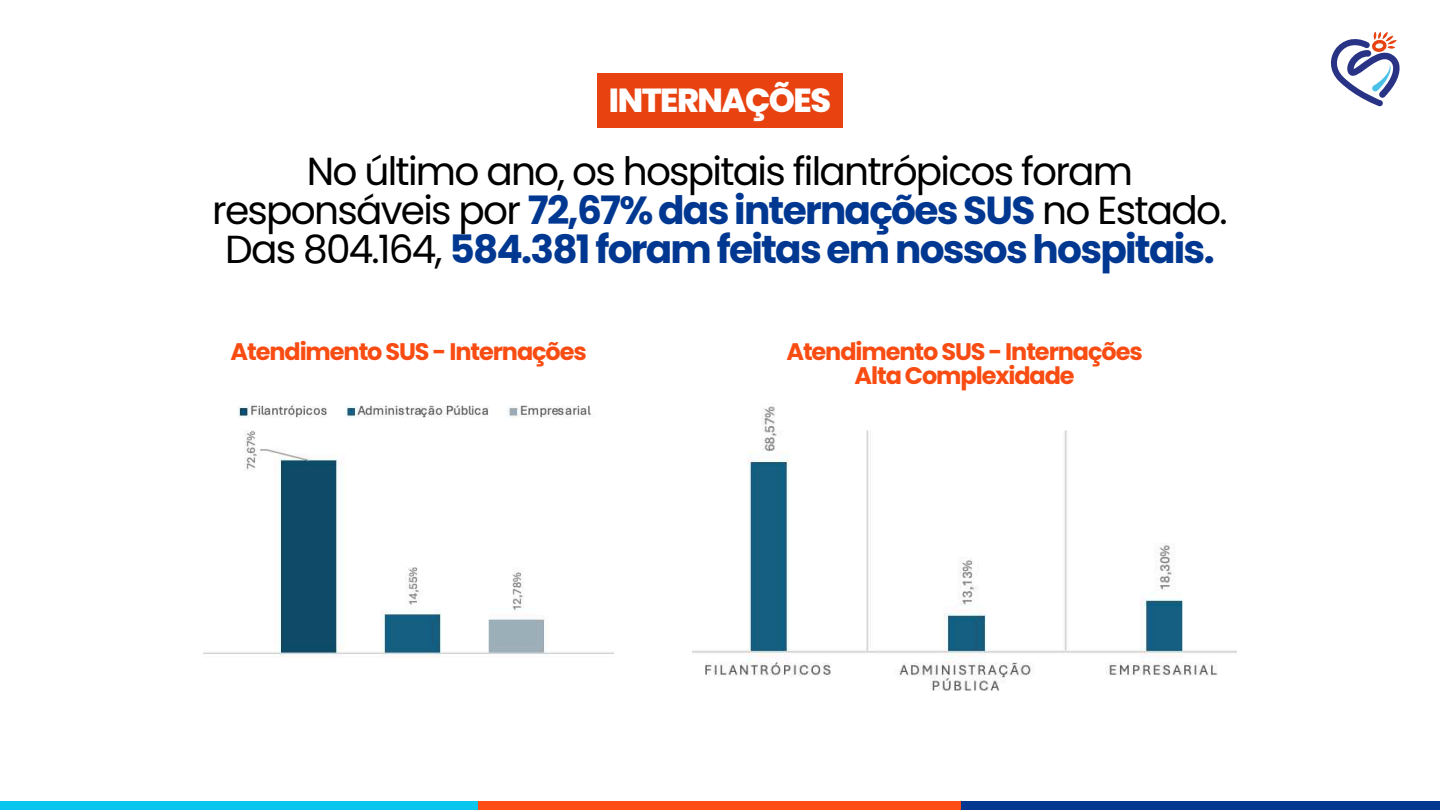
<style>
.page{position:relative;width:1440px;height:810px;background:#fff}
.page>*{position:absolute;margin:0;border:0;box-sizing:border-box;transform-origin:0 0}
.t1{font:39.1px/39px "Poppins";letter-spacing:-.045em;color:#000;text-align:center}
.t2{font:800 33.3px "Poppins";letter-spacing:-.045em;color:#fff}
.t3{font:700 24px/23.9px "Poppins";letter-spacing:-.045em;color:#f94c12;text-align:center}
.s1{font-weight:700;color:#003891}
</style>
<div class="page">
<div style="left:0;top:801px;width:478px;height:9px;background:#08c6ee"></div>
<div style="left:478px;top:801px;width:484px;height:9px;background:#ff4d16"></div>
<div style="left:962px;top:801px;width:478px;height:9px;background:#003891"></div>
<svg style="left:1331px;top:32px;width:69px;height:74px"></svg>
<img style="left:204px;top:404px;width:410px;height:253px">
<img style="left:693px;top:406px;width:544px;height:285px">
<div style="left:597px;top:73px;width:246px;height:55px;background:#e74210"></div>
<p class="t2" style="left:609px;top:77px;width:224px">INTERNAÇÕES</p>
<p class="t1" style="left:212px;top:152px;width:1017px">No último ano, os hospitais filantrópicos foram responsáveis por <span class="s1">72,67% das internações SUS</span> no Estado.<br>Das 804.164, <span class="s1">584.381 foram feitas em nossos hospitais.</span></p>
<p class="t3" style="left:231px;top:340px;width:358px">Atendimento SUS - Internações</p>
<p class="t3" style="left:786px;top:340px;width:358px">Atendimento SUS - Internações<br>Alta Complexidade</p>
</div>
